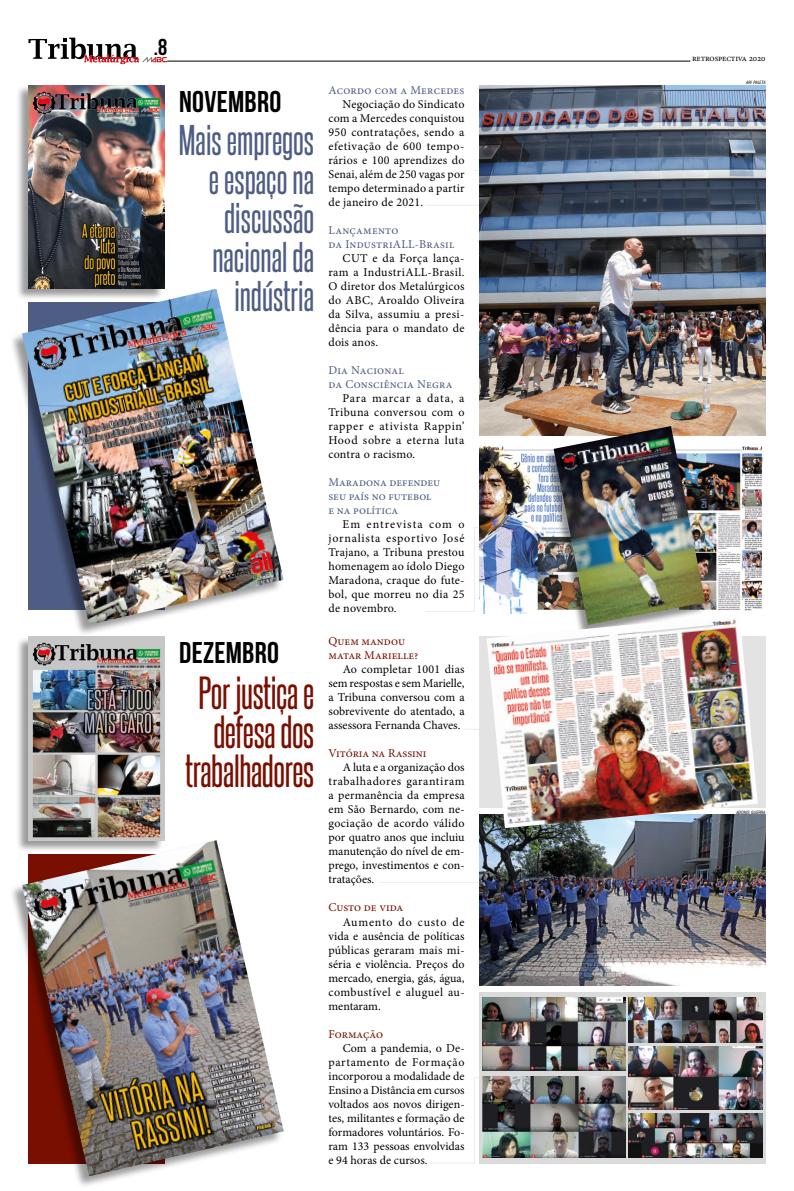
<style>
.page{position:relative;width:794px;height:1191px;background:#fff}
.page>*{position:absolute;margin:0;border:0;box-sizing:border-box;transform-origin:0 0}
.t1{font:40px/39px "Steelfish Rg";letter-spacing:-.01em;color:#790f00;text-align:right}
.t2{font:37px/39px "Steelfish Rg";color:#4e5d84;text-align:right}
.t3{font:30px "Bebas Neue";letter-spacing:.01em;color:#000}
.t4{font:23px "Bebas Neue";color:#000}
.t5{font:12px/14px "Minion Pro";letter-spacing:.02em;color:#000;text-align:justify}
.t6{font:12px/14px "Minion Pro";letter-spacing:.015em;color:#4e5d84}
.t7{font:12px/14px "Minion Pro";color:#790f00}
.t8{font:9px "Minion Pro";letter-spacing:-.02em;color:#000}
.t9{font:italic condensed 4.4px "Swiss 721 BT";color:#000}
</style>
<div class="page">
<svg style="left:462px;top:729px;width:17px;height:1px"></svg>
<div style="left:479px;top:636px;width:286px;height:171px;background:#e3e3e3"></div>
<hr style="left:378px;top:882px;width:109px;height:1px;background:#ededed">
<hr style="left:429px;top:1162px;width:46px;height:1px;background:#ededed">
<hr style="left:425px;top:205px;width:88px;height:1px;background:#ededed">
<hr style="left:425px;top:611px;width:50px;height:1px;background:#ededed">
<img style="left:479px;top:85px;width:286px;height:350px">
<div style="left:16px;top:85px;width:148px;height:216px;background:#000;opacity:.4"></div>
<img style="left:28px;top:85px;width:136px;height:203px">
<div style="left:9px;top:288px;width:274px;height:348px;background:#000;opacity:.4"></div>
<img style="left:22px;top:289px;width:262px;height:335px">
<svg style="left:28px;top:38px;width:139px;height:26px"></svg>
<hr style="left:167px;top:61px;width:523px;height:1px;background:#000">
<div style="left:16px;top:636px;width:148px;height:216px;background:#000;opacity:.4"></div>
<img style="left:28px;top:636px;width:136px;height:204px">
<img style="left:479px;top:814px;width:286px;height:171px">
<svg style="left:479px;top:992px;width:286px;height:171px;background:#c2c2c2"></svg>
<div style="left:9px;top:840px;width:274px;height:348px;background:#000;opacity:.4"></div>
<img style="left:22px;top:840px;width:262px;height:336px">
<img style="left:705px;top:446px;width:58px;height:165px">
<img style="left:479px;top:445px;width:64px;height:168px">
<div style="left:543px;top:428px;width:162px;height:209px;background:#000;opacity:.43"></div>
<img style="left:553px;top:426px;width:152px;height:188px">
<hr style="left:474px;top:528px;width:1px;height:84px;background:#ededed">
<hr style="left:474px;top:1077px;width:1px;height:86px;background:#ededed">
<img style="left:486px;top:614px;width:272px;height:214px">
<img style="left:483px;top:997px;width:142px;height:73px">
<img style="left:483px;top:1076px;width:142px;height:81px">
<img style="left:628px;top:997px;width:134px;height:45px">
<img style="left:628px;top:1113px;width:134px;height:44px">
<img style="left:628px;top:1046px;width:134px;height:63px">
<h3 class="t4" style="left:154px;top:34px;width:15px">.8</h3>
<h3 class="t3" style="left:179px;top:85px;width:104px">NOVEMBRO</h3>
<h2 class="t2" style="left:179px;top:119px;width:137px">Mais empregos e espaço na discussão nacional da indústria</h2>
<p class="t6" style="left:328px;top:83px;width:138px">Acordo com a Mercedes</p>
<p class="t5" style="left:328px;top:97px;width:138px;text-indent:14px">Negociação do Sindicato com a Mercedes conquistou 950 contratações, sendo a efetivação de 600 tempo&shy;rários e 100 aprendizes do Senai, além de 250 vagas por tempo determinado a partir de janeiro de 2021.</p>
<p class="t6" style="left:328px;top:223px;width:128px">Lançamento<br>da IndustriALL-Brasil</p>
<p class="t5" style="left:328px;top:251px;width:138px;text-indent:14px">CUT e da Força lança&shy;ram a IndustriALL-Brasil.<br>O diretor dos Metalúrgicos do ABC, Aroaldo Oliveira da Silva, assumiu a presi&shy;dência para o mandato de dois anos.</p>
<p class="t6" style="left:328px;top:363px;width:126px">Dia Nacional<br>da Consciência Negra</p>
<p class="t5" style="left:328px;top:391px;width:138px;text-indent:14px">Para marcar a data, a Tribuna conversou com o rapper e ativista Rappin’ Hood sobre a eterna luta contra o racismo.</p>
<p class="t6" style="left:328px;top:475px;width:113px">Maradona defendeu seu país no futebol e na política</p>
<p class="t5" style="left:328px;top:517px;width:138px;text-indent:14px">Em entrevista com o jornalista esportivo José Trajano, a Tribuna prestou homenagem ao ídolo Diego Maradona, craque do fute&shy;bol, que morreu no dia 25 de novembro.</p>
<h3 class="t3" style="left:179px;top:636px;width:101px">DEZEMBRO</h3>
<p class="t7" style="left:328px;top:634px;width:91px">Quem mandou matar Marielle?</p>
<p class="t5" style="left:328px;top:662px;width:138px;text-indent:14px">Ao completar 1001 dias sem respostas e sem Marielle, a Tribuna conversou com a sobrevivente do atentado, a assessora Fernanda Chaves.</p>
<p class="t7" style="left:328px;top:746px;width:99px">Vitória na Rassini</p>
<p class="t5" style="left:328px;top:760px;width:138px;text-indent:14px">A luta e a organização dos trabalhadores garantiram a permanência da empresa em São Bernardo, com ne&shy;gociação de acordo válido por quatro anos que incluiu manutenção do nível de em&shy;prego, investimentos e con&shy;tratações.</p>
<p class="t7" style="left:328px;top:900px;width:76px">Custo de vida</p>
<p class="t5" style="left:328px;top:914px;width:138px;text-indent:14px">Aumento do custo de vida e ausência de políticas públicas geraram mais mi&shy;séria e violência. Preços do mercado, energia, gás, água, combustível e aluguel au&shy;mentaram.</p>
<p class="t7" style="left:328px;top:1026px;width:56px">Formação</p>
<p class="t5" style="left:328px;top:1040px;width:138px;text-indent:14px">Com a pandemia, o De&shy;partamento de Formação incorporou a modalidade de Ensino a Distância em cursos voltados aos novos dirigen&shy;tes, militantes e formação de formadores voluntários. Fo&shy;ram 133 pessoas envolvidas e 94 horas de cursos.</p>
<h1 class="t1" style="left:185px;top:672px;width:130px">Por justiça e defesa dos trabalhadores</h1>
<p class="t8" style="left:692px;top:52px;width:75px">retrospectiva 2020</p>
<p class="t9" style="left:746px;top:80px;width:21px">ARI PALETA</p>
<p class="t9" style="left:736px;top:809px;width:31px">ADONIS GUERRA</p>
</div>
